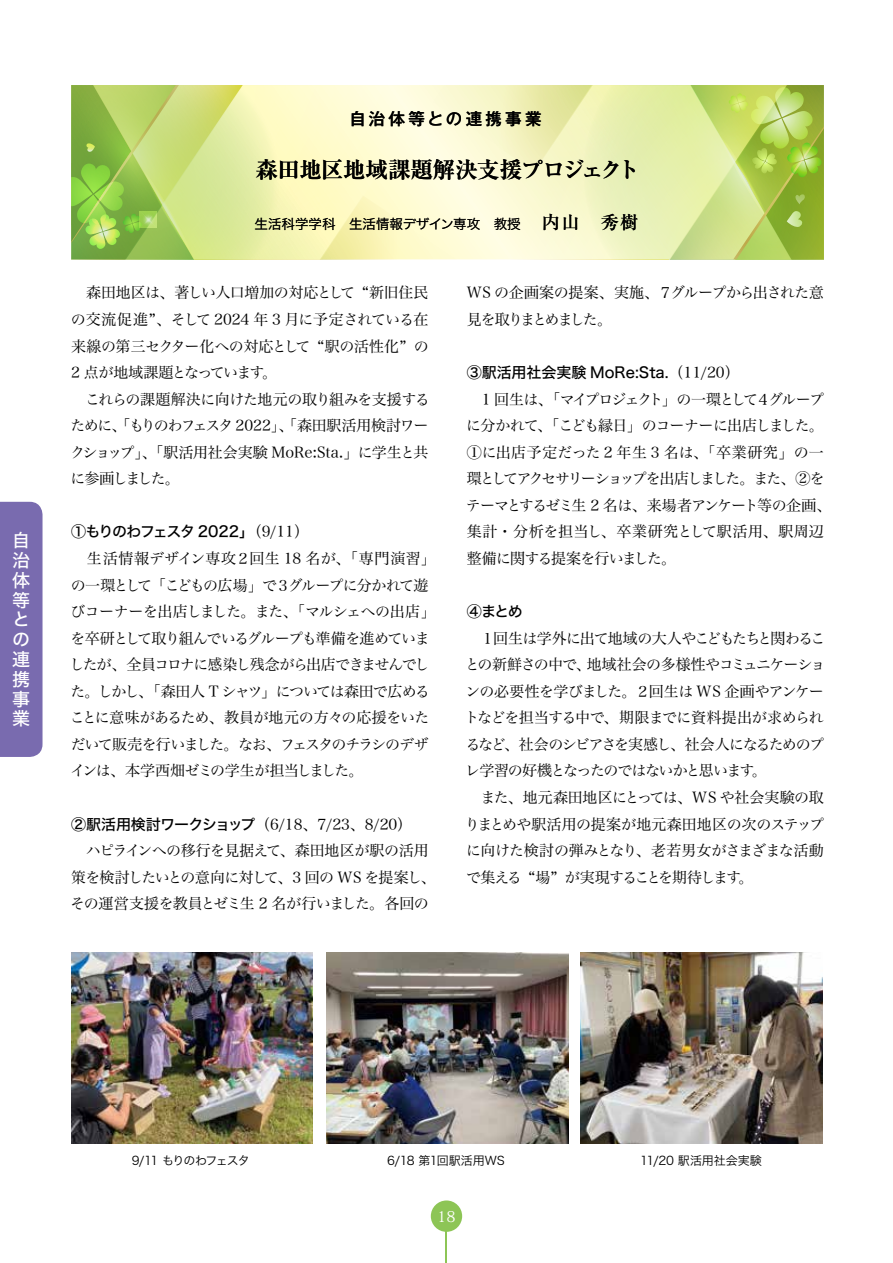
<style>
.page{position:relative;width:893px;height:1263px;background:#fff}
.page>*{position:absolute;margin:0;border:0;box-sizing:border-box;transform-origin:0 0}
.t1{font:700 22.5px "Ryumin Pr 5";letter-spacing:-.025em;color:#000}
.t2{font:18px/19.8px "Hira Kaku Std W5";color:#fff}
.t3{font:500 16.5px "Gothic MB101 Pr 5";letter-spacing:.2em;color:#000}
.t4{font:15px/26.5px "Hira Min Std W3";letter-spacing:-.055em;color:#000}
.t5{font:15px/26.5px "Hira Min Std W3";letter-spacing:-.03em;color:#000}
.t6{font:15px/26.5px "Hira Min Std W3";letter-spacing:-.075em;color:#000}
.t7{font:15px "Hira Kaku Std W5";letter-spacing:-.005em;color:#000}
.t8{font:15px "Hira Kaku Std W5";letter-spacing:-.08em;color:#000}
.t9{font:15px "Koz Min Pro";color:#fff}
.t10{font:13.5px "Hira Kaku Std N W3";color:#000}
.t11{font:12px "Hira Kaku Std W3";letter-spacing:-.025em;color:#000}
.t12{font:12px "Hira Kaku Std W3";letter-spacing:-.11em;color:#000}
.s1{font-family:"Ryumin Pr 5";font-weight:500;font-size:18px}
.s2{font-family:"Hira Min Std W3"}
.s3{font-family:"Hira Kaku Std W5"}
</style>
<div class="page">
<div style="left:431px;top:1200px;width:31px;height:32px;background:#8dc556;border-radius:50%"></div>
<hr style="left:446px;top:1229px;width:1px;height:34px;background:#8dc556">
<div style="left:0;top:502px;width:43px;height:255px;background:#796baf"></div>
<svg style="left:71px;top:85px;width:753px;height:174px;background:#dbe79f"></svg>
<img style="left:72px;top:952px;width:240px;height:192px">
<img style="left:326px;top:952px;width:242px;height:192px">
<img style="left:581px;top:952px;width:242px;height:192px">
<p class="t2" style="left:12px;top:531px;width:19px">自治体等との連携事業</p>
<p class="t3" style="left:350px;top:105px;width:193px">自治体等との連携事業</p>
<h1 class="t1" style="left:256px;top:152px;width:386px">森田地区地域課題解決支援プロジェクト</h1>
<p class="t10" style="left:255px;top:214px;width:385px">生活科学学科　生活情報デザイン専攻　教授 <span class="s1">内山　秀樹</span></p>
<p class="t5" style="left:70px;top:279px;width:361px">　森田地区は、著しい人口増加の対応として “新旧住民の交流促進”、そして 2024 年 3 月に予定されている在来線の第三セクター化への対応として “駅の活性化” の<br>2 点が地域課題となっています。<br>　これらの課題解決に向けた地元の取り組みを支援するために、「もりのわフェスタ 2022」、「森田駅活用検討ワークショップ」、「駅活用社会実験 MoRe:Sta.」に学生と共に参画しました。</p>
<p class="t8" style="left:71px;top:520px;width:239px">①もりのわフェスタ 2022」<span class="s2">（9/11）</span></p>
<p class="t4" style="left:70px;top:545px;width:368px">　生活情報デザイン専攻２回生 18 名が、「専門演習」の一環として「こどもの広場」で３グループに分かれて遊びコーナーを出店しました。また、「マルシェへの出店」を卒研として取り組んでいるグループも準備を進めていましたが、全員コロナに感染し残念がら出店できませんでした。しかし、「森田人 T シャツ」については森田で広めることに意味があるため、教員が地元の方々の応援をいただいて販売を行いました。なお、フェスタのチラシのデザインは、本学西畑ゼミの学生が担当しました。</p>
<p class="t4" style="left:70px;top:810px;width:367px"><span class="s3">②駅活用検討ワークショップ</span>（6/18、7/23、8/20）<br>　ハピラインへの移行を見据えて、森田地区が駅の活用策を検討したいとの意向に対して、3 回の WS を提案し、その運営支援を教員とゼミ生 2 名が行いました。各回の</p>
<p class="t6" style="left:467px;top:279px;width:359px">WS の企画案の提案、実施、７グループから出された意見を取りまとめました。</p>
<p class="t7" style="left:467px;top:361px;width:275px">③駅活用社会実験 MoRe:Sta.<span class="s2">（11/20）</span></p>
<p class="t4" style="left:466px;top:385px;width:367px">　1 回生は、「マイプロジェクト」の一環として４グループに分かれて、「こども縁日」のコーナーに出店しました。<br>①に出店予定だった 2 年生 3 名は、「卒業研究」の一環としてアクセサリーショップを出店しました。また、②をテーマとするゼミ生 2 名は、来場者アンケート等の企画、集計・分析を担当し、卒業研究として駅活用、駅周辺整備に関する提案を行いました。</p>
<p class="t7" style="left:467px;top:600px;width:58px">④まとめ</p>
<p class="t4" style="left:464px;top:624px;width:363px">　１回生は学外に出て地域の大人やこどもたちと関わることの新鮮さの中で、地域社会の多様性やコミュニケーションの必要性を学びました。２回生は WS 企画やアンケートなどを担当する中で、期限までに資料提出が求められるなど、社会のシビアさを実感し、社会人になるためのプレ学習の好機となったのではないかと思います。<br>　また、地元森田地区にとっては、WS や社会実験の取りまとめや駅活用の提案が地元森田地区の次のステップに向けた検討の弾みとなり、老若男女がさまざまな活動で集える “場” が実現することを期待します。</p>
<p class="t12" style="left:132px;top:1151px;width:120px">9/11 もりのわフェスタ</p>
<p class="t11" style="left:387px;top:1151px;width:119px">6/18 第1回駅活用WS</p>
<p class="t11" style="left:640px;top:1151px;width:123px">11/20 駅活用社会実験</p>
<p class="t9" style="left:437px;top:1205px;width:20px">18</p>
</div>
